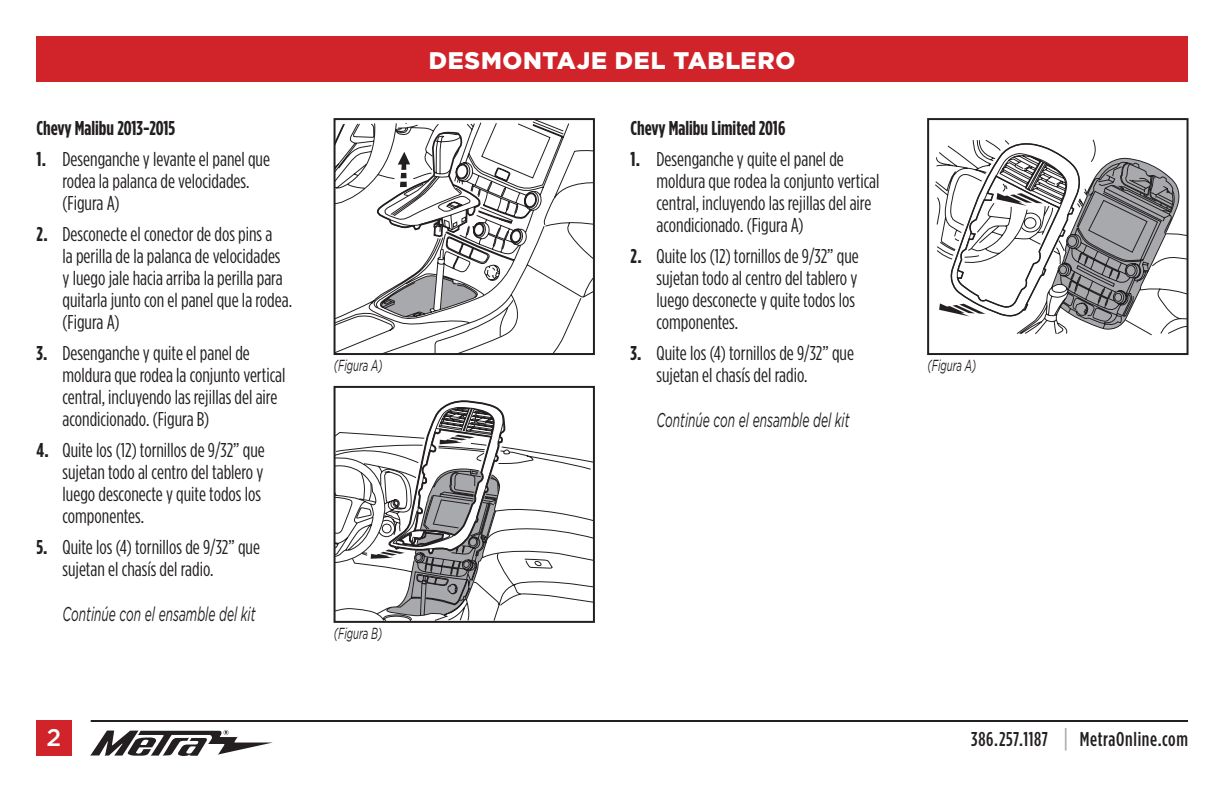
<style>
.page{position:relative;width:1224px;height:792px;background:#fff}
.page>*{position:absolute;margin:0;border:0;box-sizing:border-box;transform-origin:0 0}
.t1{font:900 24px "Gotham";letter-spacing:.03em;color:#fff}
.t2{font:500 24px "Gotham";color:#fff}
.t3{font:20px/22px "Gotham Condensed";color:#231f20}
.t4{font:italic 20px "Gotham";color:#231f20;scale:.6 1}
.t5{font:700 20px "Gotham Condensed";color:#231f20}
.t6{font:500 20px "Gotham Condensed";letter-spacing:.03em;color:#231f20}
.t7{font:italic 16px "Gotham";color:#231f20;scale:.6 1}
.s1{font-weight:700}
.s2{font-size:26px;color:#a8a9ad}
</style>
<div class="page">
<div style="left:36px;top:36px;width:1152px;height:45px;background:#d1232a"></div>
<svg style="left:90px;top:730px;width:183px;height:26px"></svg>
<hr style="left:91px;top:720px;width:1097px;height:2px;background:#231f20">
<div style="left:36px;top:720px;width:36px;height:36px;background:#d1232a"></div>
<div style="left:36px;top:36px;width:558px;height:46px;background:#d1232a"></div>
<svg style="left:337px;top:432px;width:255px;height:188px"></svg>
<svg style="left:371px;top:400px;width:135px;height:217px"></svg>
<div style="left:334px;top:386px;width:261px;height:237px;border:2px solid #231f20"></div>
<svg style="left:337px;top:121px;width:255px;height:231px"></svg>
<svg style="left:374px;top:132px;width:107px;height:106px"></svg>
<div style="left:334px;top:118px;width:261px;height:237px;border:2px solid #231f20"></div>
<svg style="left:939px;top:140px;width:247px;height:195px"></svg>
<div style="left:927px;top:118px;width:262px;height:237px;border:2px solid #231f20"></div>
<p class="t5" style="left:37px;top:117px;width:140px">Chevy Malibu 2013-2015</p>
<p class="t3" style="left:63px;top:148px;width:209px;text-indent:-26px"><span class="s1">1.</span> Desenganche y levante el panel que rodea la palanca de velocidades. (Figura A)</p>
<p class="t3" style="left:63px;top:223px;width:231px;text-indent:-26px"><span class="s1">2.</span> Desconecte el conector de dos pins a<br>la perilla de la palanca de velocidades y luego jale hacia arriba la perilla para quitarla junto con el panel que la rodea. (Figura A)</p>
<p class="t3" style="left:63px;top:342px;width:225px;text-indent:-26px"><span class="s1">3.</span> Desenganche y quite el panel de moldura que rodea la conjunto vertical central, incluyendo las rejillas del aire acondicionado. (Figura B)</p>
<p class="t3" style="left:63px;top:439px;width:204px;text-indent:-26px"><span class="s1">4.</span> Quite los (12) tornillos de 9/32” que sujetan todo al centro del tablero y luego desconecte y quite todos los componentes.</p>
<p class="t3" style="left:63px;top:536px;width:199px;text-indent:-26px"><span class="s1">5.</span> Quite los (4) tornillos de 9/32” que sujetan el chasís del radio.</p>
<p class="t4" style="left:63px;top:603px;width:323px">Continúe con el ensamble del kit</p>
<p class="t1" style="left:429px;top:47px;width:368px">DESMONTAJE DEL TABLERO</p>
<p class="t5" style="left:631px;top:117px;width:156px">Chevy Malibu Limited 2016</p>
<p class="t3" style="left:657px;top:148px;width:225px;text-indent:-26px"><span class="s1">1.</span> Desenganche y quite el panel de moldura que rodea la conjunto vertical central, incluyendo las rejillas del aire acondicionado. (Figura A)</p>
<p class="t3" style="left:657px;top:245px;width:204px;text-indent:-26px"><span class="s1">2.</span> Quite los (12) tornillos de 9/32” que sujetan todo al centro del tablero y luego desconecte y quite todos los componentes.</p>
<p class="t3" style="left:657px;top:342px;width:199px;text-indent:-26px"><span class="s1">3.</span> Quite los (4) tornillos de 9/32” que sujetan el chasís del radio.</p>
<p class="t4" style="left:657px;top:409px;width:323px">Continúe con el ensamble del kit</p>
<p class="t7" style="left:334px;top:357px;width:83px">(Figura A)</p>
<p class="t7" style="left:928px;top:357px;width:83px">(Figura A)</p>
<p class="t7" style="left:334px;top:625px;width:82px">(Figura B)</p>
<p class="t2" style="left:47px;top:724px;width:16px">2</p>
<p class="t6" style="left:971px;top:728px;width:218px">386.257.1187 <span class="s2">|</span> MetraOnline.com</p>
</div>
